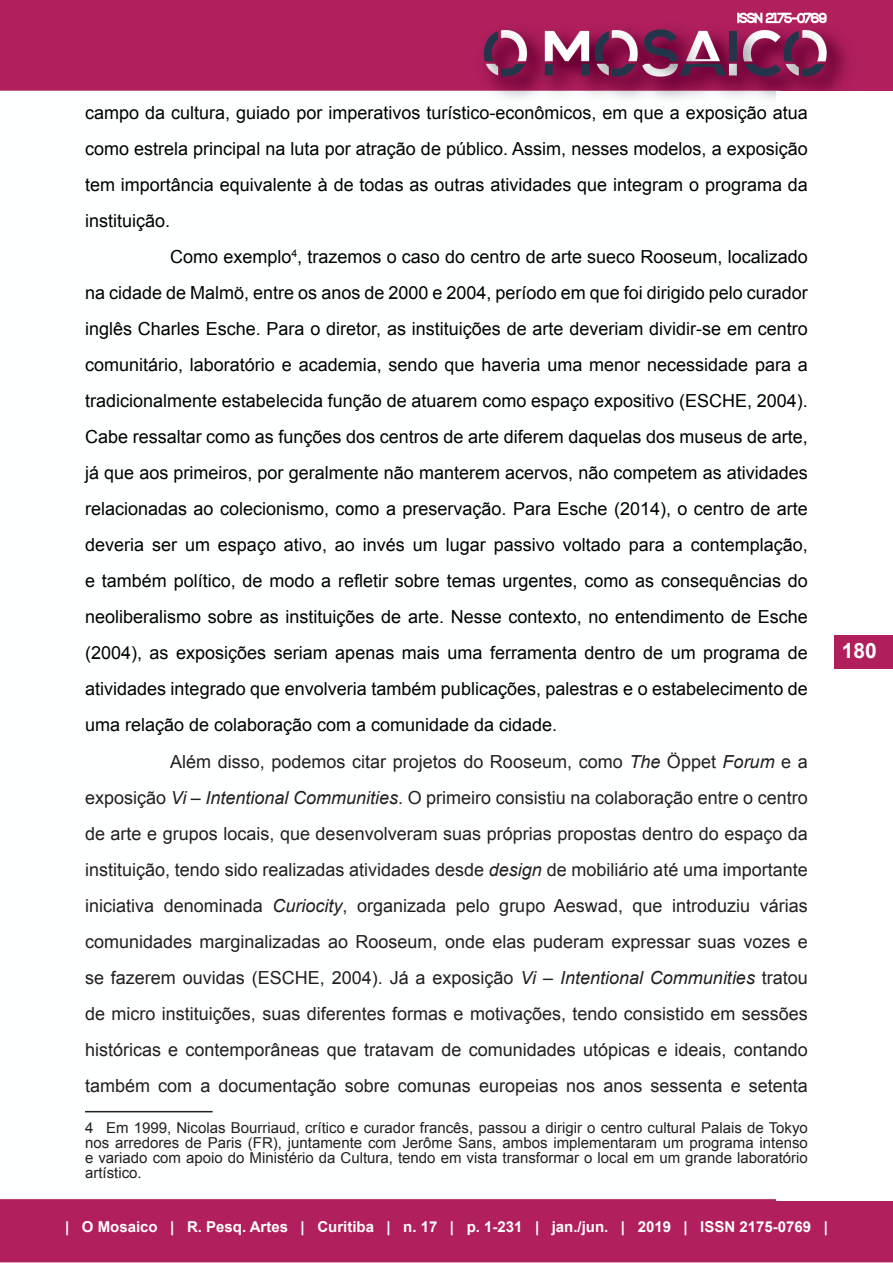
<style>
.page{position:relative;width:893px;height:1263px;background:#fff}
.page>*{position:absolute;margin:0;border:0;box-sizing:border-box;transform-origin:0 0}
.t1{font:700 21px "Arial";color:#fff}
.Corpo{font:18px/36px "Arial";color:#000;text-align:justify}
.Corpo-2{font:18px/36px "Arial";color:#231f20;text-align:justify}
.nota_rodape{font:15px/15px "Arial";color:#231f20;text-align:justify}
.t2{font:700 15px "Arial";color:#fff}
.s1{font-style:italic}
</style>
<div class="page">
<img style="left:0;top:0;width:893px;height:1263px">
<div style="left:777px;top:92px;width:116px;height:1109px;background:#fff"></div>
<div style="left:834px;top:635px;width:59px;height:33px;background:#b01f5c"></div>
<hr style="left:85px;top:1111px;width:128px;height:1px;background:#231f20">
<p class="Corpo" style="left:85px;top:95px;width:724px">campo da cultura, guiado por imperativos turístico-econômicos, em que a exposição atua como estrela principal na luta por atração de público. Assim, nesses modelos, a exposição tem importância equivalente à de todas as outras atividades que integram o programa da instituição.</p>
<p class="Corpo" style="left:85px;top:239px;width:724px;text-indent:85px">Como exemplo<sup>4</sup>, trazemos o caso do centro de arte sueco Rooseum, localizado na cidade de Malmö, entre os anos de 2000 e 2004, período em que foi dirigido pelo curador inglês Charles Esche. Para o diretor, as instituições de arte deveriam dividir-se em centro comunitário, laboratório e academia, sendo que haveria uma menor necessidade para a tradicionalmente estabelecida função de atuarem como espaço expositivo (ESCHE, 2004).<br>Cabe ressaltar como as funções dos centros de arte diferem daquelas dos museus de arte, já que aos primeiros, por geralmente não manterem acervos, não competem as atividades relacionadas ao colecionismo, como a preservação. Para Esche (2014), o centro de arte deveria ser um espaço ativo, ao invés um lugar passivo voltado para a contemplação, e também político, de modo a refletir sobre temas urgentes, como as consequências do neoliberalismo sobre as instituições de arte. Nesse contexto, no entendimento de Esche (2004), as exposições seriam apenas mais uma ferramenta dentro de um programa de atividades integrado que envolveria também publicações, palestras e o estabelecimento de uma relação de colaboração com a comunidade da cidade.</p>
<p class="Corpo-2" style="left:85px;top:743px;width:724px;text-indent:85px">Além disso, podemos citar projetos do Rooseum, como <span class="s1">The</span> Öppet <span class="s1">Forum</span> e a exposição <span class="s1">Vi – Intentional Communities</span>. O primeiro consistiu na colaboração entre o centro de arte e grupos locais, que desenvolveram suas próprias propostas dentro do espaço da instituição, tendo sido realizadas atividades desde <span class="s1">design</span> de mobiliário até uma importante iniciativa denominada <span class="s1">Curiocity</span>, organizada pelo grupo Aeswad, que introduziu várias comunidades marginalizadas ao Rooseum, onde elas puderam expressar suas vozes e se fazerem ouvidas (ESCHE, 2004). Já a exposição <span class="s1">Vi – Intentional Communities</span> tratou de micro instituições, suas diferentes formas e motivações, tendo consistido em sessões históricas e contemporâneas que tratavam de comunidades utópicas e ideais, contando também com a documentação sobre comunas europeias nos anos sessenta e setenta</p>
<p class="nota_rodape" style="left:85px;top:1120px;width:724px">4 Em 1999, Nicolas Bourriaud, crítico e curador francês, passou a dirigir o centro cultural Palais de Tokyo nos arredores de Paris (FR), juntamente com Jerôme Sans, ambos implementaram um programa intenso e variado com apoio do Ministério da Cultura, tendo em vista transformar o local em um grande laboratório artístico.</p>
<p class="t1" style="left:842px;top:636px;width:37px">180</p>
<p class="t2" style="left:65px;top:1217px;width:764px">| O Mosaico | R. Pesq. Artes | Curitiba | n. 17 | p. 1-231 | jan./jun. | 2019 | ISSN 2175-0769 |</p>
</div>
